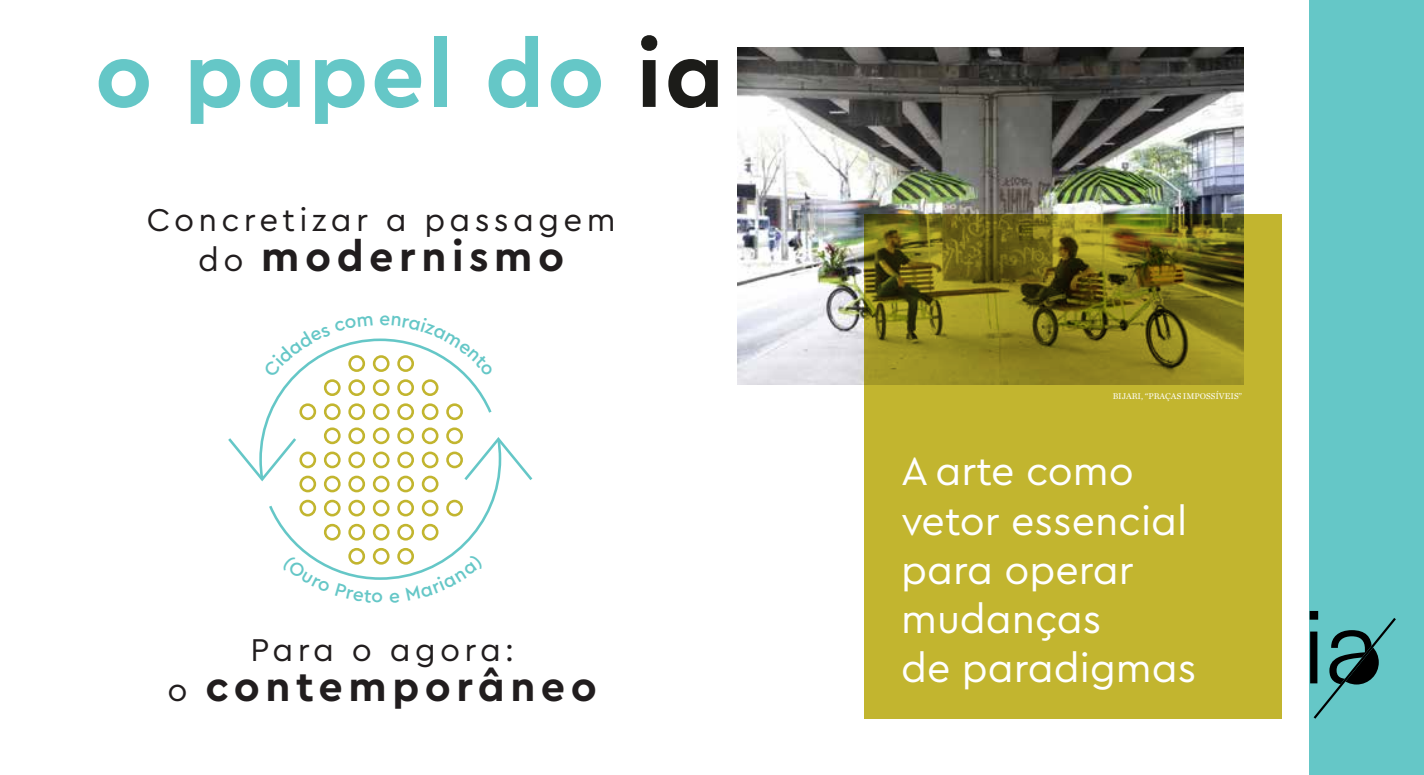
<style>
.page{position:relative;width:1424px;height:775px;background:#fff}
.page>*{position:absolute;margin:0;border:0;box-sizing:border-box;transform-origin:0 0}
.t1{font:700 94.5px "Cera Pro";letter-spacing:.03em;color:#65c7c7}
.t2{font:700 42.88px "Cera Pro";letter-spacing:.13em;color:#211d1e}
.t3{font:40.95px/49.2px "Cera Pro";color:#fff}
.t4{font:33.07px "Cera Pro";letter-spacing:.13em;color:#211d1e}
.t5{font:8.75px "Chronicle Text G1";color:#fff}
.s1{color:#1c1c19}
.s2{font-weight:400;font-size:33.07px}
</style>
<div class="page">
<img style="left:737px;top:48px;width:506px;height:336px">
<div style="left:1309px;top:0;width:115px;height:774px;background:#65c7c7"></div>
<svg style="left:864px;top:214px;width:418px;height:504px;background:#aca029"></svg>
<svg style="left:1309px;top:611px;width:87px;height:107px"></svg>
<svg style="left:1334px;top:640px;width:44px;height:44px"></svg>
<svg style="left:1339px;top:649px;width:13px;height:13px"></svg>
<svg style="left:228px;top:338px;width:305px;height:242px"></svg>
<h1 class="t1" style="left:95px;top:12px;width:631px">o papel do <span class="s1">ia</span></h1>
<p class="t4" style="left:147px;top:198px;width:470px">Concretizar a passagem</p>
<p class="t2" style="left:198px;top:228px;width:367px"><span class="s2">do</span> modernismo</p>
<p class="t4" style="left:250px;top:628px;width:265px">Para o agora:</p>
<p class="t2" style="left:167px;top:658px;width:431px"><span class="s2">o</span> contemporâneo</p>
<p class="t5" style="left:1112px;top:389px;width:131px">BIJARI, “PRAÇAS IMPOSSÍVEIS”</p>
<p class="t3" style="left:901px;top:445px;width:297px">A arte como vetor essencial para operar mudanças<br>de paradigmas</p>
</div>
